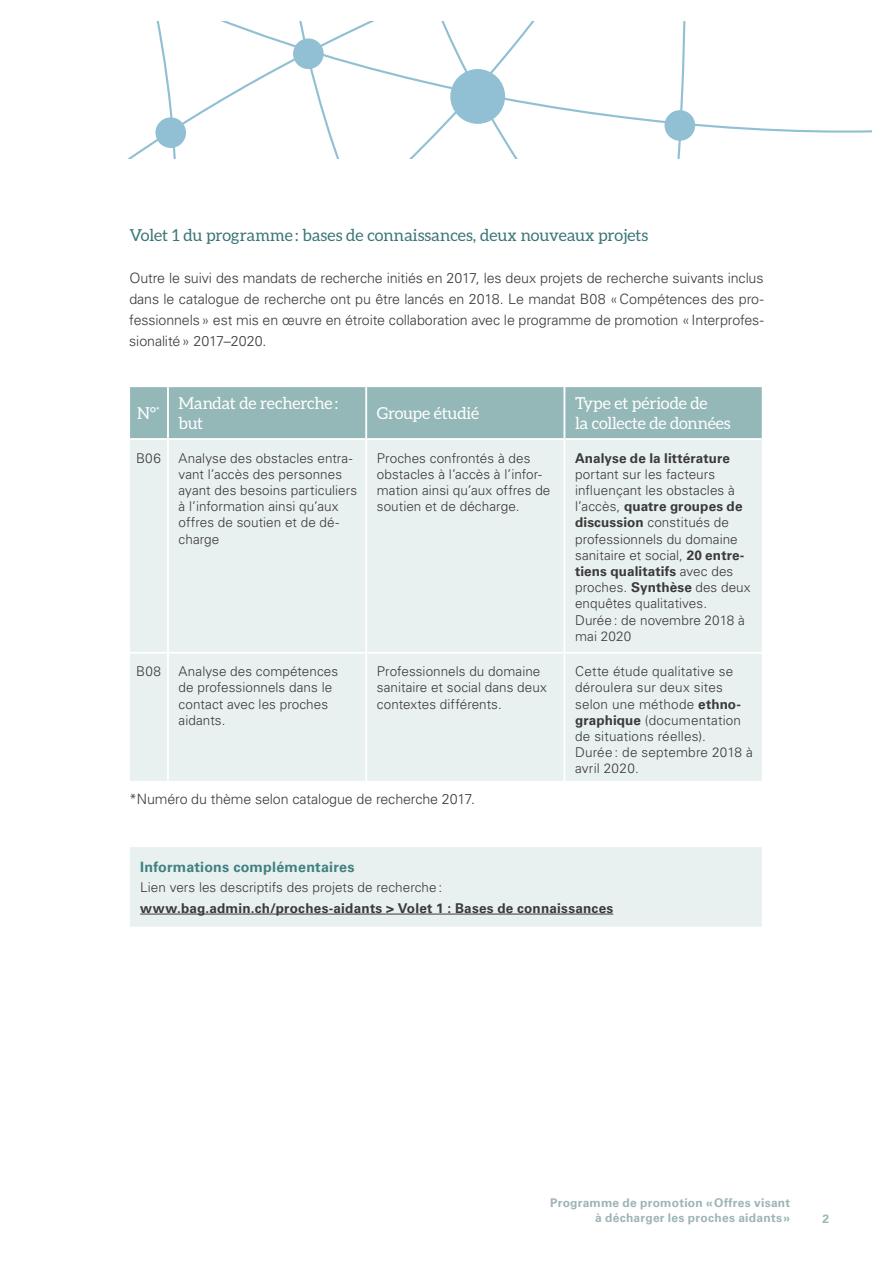
<style>
.page{position:relative;width:893px;height:1263px;background:#fff}
.page>*{position:absolute;margin:0;border:0;box-sizing:border-box;transform-origin:0 0}
.t1{font:16.5px/19.8px "Aleo";letter-spacing:-.01em;color:#fff}
.t2{font:16.5px "Aleo";color:#3b7677}
.t3{font:300 14.25px/20.9px "Univers LT";letter-spacing:-.01em;color:#3a3a39;text-align:justify}
.t4{font:700 14.25px "Univers LT";letter-spacing:.015em;color:#418082}
.t5{font:300 13.5px/16.2px "Univers LT";letter-spacing:.005em;color:#3a3a39}
.t6{font:700 13.5px "Univers LT";letter-spacing:.015em;color:#3a3a39}
.t7{font:700 12px/15px "Univers LT";letter-spacing:.02em;color:#9eb4b5;text-align:right}
.t8{font:700 12px "Univers LT";color:#94b7b8}
.s1{font-weight:700}
</style>
<div class="page">
<svg style="left:129px;top:21px;width:743px;height:137px"></svg>
<div style="left:665px;top:110px;width:30px;height:31px;background:#91c0d4;border-radius:50%"></div>
<div style="left:155px;top:117px;width:31px;height:31px;background:#91c0d4;border-radius:50%"></div>
<div style="left:293px;top:38px;width:31px;height:31px;background:#91c0d4;border-radius:50%"></div>
<div style="left:450px;top:69px;width:55px;height:55px;background:#91c0d4;border-radius:50%"></div>
<div style="left:130px;top:387px;width:632px;height:51px;background:#94b7b8"></div>
<div style="left:130px;top:440px;width:632px;height:341px;background:#e9f0f0"></div>
<hr style="left:167px;top:652px;width:198px;height:2px;background:#fff">
<hr style="left:367px;top:652px;width:196px;height:2px;background:#fff">
<hr style="left:565px;top:652px;width:197px;height:2px;background:#fff">
<hr style="left:130px;top:652px;width:37px;height:2px;background:#fff">
<hr style="left:167px;top:387px;width:2px;height:52px;background:#fff">
<hr style="left:365px;top:387px;width:2px;height:51px;background:#fff">
<hr style="left:563px;top:387px;width:2px;height:51px;background:#fff">
<hr style="left:167px;top:439px;width:2px;height:213px;background:#fff">
<hr style="left:167px;top:654px;width:2px;height:127px;background:#fff">
<hr style="left:365px;top:440px;width:2px;height:213px;background:#fff">
<hr style="left:563px;top:440px;width:2px;height:213px;background:#fff">
<hr style="left:365px;top:653px;width:2px;height:128px;background:#fff">
<hr style="left:563px;top:653px;width:2px;height:128px;background:#fff">
<div style="left:130px;top:846px;width:633px;height:82px;background:#e9f0f0"></div>
<hr style="left:129px;top:845px;width:635px;height:2px;background:#fff">
<hr style="left:129px;top:927px;width:635px;height:1px;background:#fff">
<hr style="left:762px;top:847px;width:2px;height:80px;background:#fff">
<hr style="left:140px;top:914px;width:473px;height:1px;background:#3a3a39">
<p class="t2" style="left:129px;top:226px;width:520px">Volet 1 du programme : bases de connaissances, deux nouveaux projets</p>
<p class="t3" style="left:129px;top:268px;width:636px">Outre le suivi des mandats de recherche initiés en 2017, les deux projets de recherche suivants inclus dans le catalogue de recherche ont pu être lancés en 2018. Le mandat B08 «Compétences des pro&shy;fessionnels» est mis en œuvre en étroite collaboration avec le programme de promotion «Interprofes&shy;sionalité» 2017–2020.</p>
<p class="t1" style="left:179px;top:393px;width:161px;text-indent:-41px">N°<sub>*</sub> Mandat de recherche : but</p>
<p class="t1" style="left:377px;top:403px;width:104px">Groupe étudié</p>
<p class="t1" style="left:575px;top:393px;width:157px">Type et période de<br>la collecte de données</p>
<p class="t5" style="left:136px;top:450px;width:26px">B06</p>
<p class="t5" style="left:179px;top:450px;width:180px">Analyse des obstacles entra&shy;vant l’accès des personnes ayant des besoins particuliers à l’information ainsi qu’aux offres de soutien et de dé&shy;charge</p>
<p class="t5" style="left:377px;top:450px;width:175px">Proches confrontés à des obstacles à l’accès à l’infor&shy;mation ainsi qu’aux offres de soutien et de décharge.</p>
<p class="t6" style="left:575px;top:450px;width:156px">Analyse de la littérature</p>
<p class="t5" style="left:575px;top:466px;width:177px">portant sur les facteurs influençant les obstacles à l’accès, <span class="s1">quatre groupes de discussion</span> constitués de professionnels du domaine sanitaire et social, <span class="s1">20 entre&shy;tiens qualitatifs</span> avec des proches. <span class="s1">Synthèse</span> des deux enquêtes qualitatives.<br>Durée: de novembre 2018 à mai 2020</p>
<p class="t5" style="left:136px;top:663px;width:26px">B08</p>
<p class="t5" style="left:179px;top:663px;width:161px">Analyse des compétences de professionnels dans le contact avec les proches aidants.</p>
<p class="t5" style="left:377px;top:663px;width:172px">Professionnels du domaine sanitaire et social dans deux contextes différents.</p>
<p class="t5" style="left:575px;top:663px;width:179px">Cette étude qualitative se déroulera sur deux sites selon une méthode <span class="s1">ethno&shy;graphique</span> (documentation de situations réelles).<br>Durée : de septembre 2018 à avril 2020.</p>
<p class="t3" style="left:129px;top:788px;width:347px">*Numéro du thème selon catalogue de recherche 2017.</p>
<p class="t4" style="left:140px;top:858px;width:216px">Informations complémentaires</p>
<p class="t5" style="left:140px;top:879px;width:303px">Lien vers les descriptifs des projets de recherche:</p>
<p class="t6" style="left:140px;top:900px;width:475px">www.bag.admin.ch/proches-aidants &gt; Volet 1 : Bases de connaissances</p>
<p class="t7" style="left:550px;top:1195px;width:241px">Programme de promotion «Offres visant à décharger les proches aidants»</p>
<p class="t8" style="left:822px;top:1212px;width:8px">2</p>
</div>
